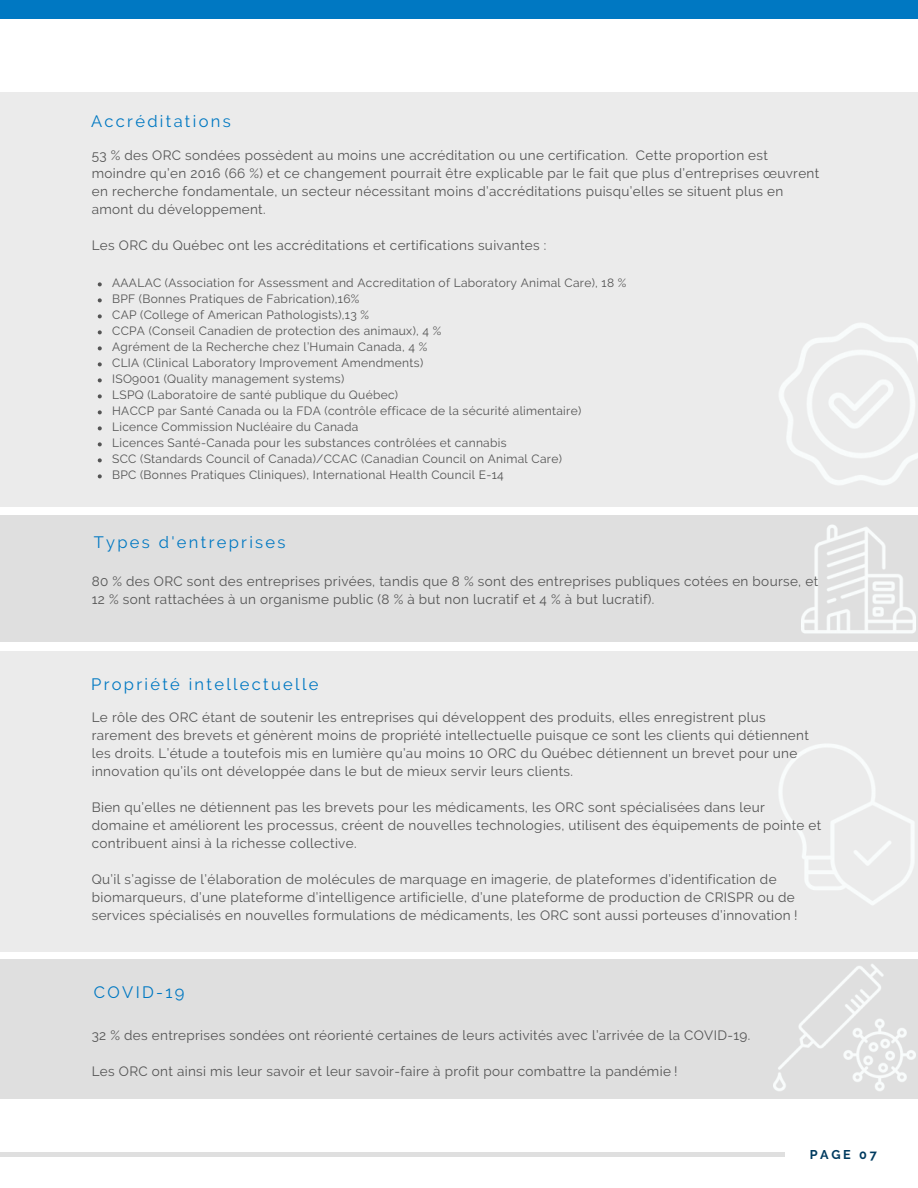
<style>
.page{position:relative;width:918px;height:1188px;background:#fff}
.page>*{position:absolute;margin:0;border:0;box-sizing:border-box;transform-origin:0 0}
.t1{font:16.5px "Raleway";letter-spacing:.14em;color:#0078c2}
.t2{font:13.5px/18px "Raleway";letter-spacing:.025em;color:#545454}
.t3{font:700 12.75px "Raleway";letter-spacing:.21em;color:#003b60}
.t4{font:12px/16px "Raleway";letter-spacing:.025em;color:#545454}
</style>
<div class="page">
<div style="left:0;top:92px;width:918px;height:414px;background:#ebebeb"></div>
<div style="left:0;top:516px;width:918px;height:126px;background:#dfdfdf"></div>
<img style="left:802px;top:524px;width:113px;height:110px">
<hr style="left:0;top:1153px;width:785px;height:3px;background:#dfdfdf">
<img style="left:779px;top:323px;width:139px;height:162px">
<svg style="left:98px;top:282px;width:4px;height:4px"></svg>
<svg style="left:98px;top:298px;width:4px;height:4px"></svg>
<svg style="left:98px;top:314px;width:4px;height:4px"></svg>
<svg style="left:98px;top:330px;width:4px;height:4px"></svg>
<svg style="left:98px;top:346px;width:4px;height:4px"></svg>
<svg style="left:98px;top:362px;width:4px;height:4px"></svg>
<svg style="left:98px;top:378px;width:4px;height:4px"></svg>
<svg style="left:98px;top:394px;width:4px;height:4px"></svg>
<svg style="left:98px;top:410px;width:4px;height:4px"></svg>
<svg style="left:98px;top:426px;width:4px;height:4px"></svg>
<svg style="left:98px;top:442px;width:4px;height:4px"></svg>
<svg style="left:98px;top:458px;width:4px;height:4px"></svg>
<svg style="left:98px;top:474px;width:4px;height:4px"></svg>
<div style="left:0;top:651px;width:918px;height:301px;background:#ebebeb"></div>
<div style="left:0;top:959px;width:918px;height:140px;background:#dfdfdf"></div>
<img style="left:779px;top:744px;width:135px;height:161px">
<img style="left:774px;top:964px;width:141px;height:127px">
<div style="left:0;top:0;width:918px;height:18px;background:#0078c2"></div>
<p class="t1" style="left:91px;top:111px;width:141px">Accréditations</p>
<p class="t2" style="left:92px;top:147px;width:729px">53 % des ORC sondées possèdent au moins une accréditation ou une certification. Cette proportion est moindre qu’en 2016 (66 %) et ce changement pourrait être explicable par le fait que plus d’entreprises œuvrent en recherche fondamentale, un secteur nécessitant moins d’accréditations puisqu’elles se situent plus en amont du développement.</p>
<p class="t2" style="left:92px;top:237px;width:456px">Les ORC du Québec ont les accréditations et certifications suivantes :</p>
<p class="t4" style="left:112px;top:275px;width:516px">AAALAC (Association for Assessment and Accreditation of Laboratory Animal Care), 18 % BPF (Bonnes Pratiques de Fabrication),16%<br>CAP (College of American Pathologists),13 %<br>CCPA (Conseil Canadien de protection des animaux), 4 %<br>Agrément de la Recherche chez l’Humain Canada, 4 %<br>CLIA (Clinical Laboratory Improvement Amendments)<br>ISO9001 (Quality management systems)<br>LSPQ (Laboratoire de santé publique du Québec)<br>HACCP par Santé Canada ou la FDA (contrôle efficace de la sécurité alimentaire)<br>Licence Commission Nucléaire du Canada<br>Licences Santé-Canada pour les substances contrôlées et cannabis<br>SCC (Standards Council of Canada)/CCAC (Canadian Council on Animal Care)<br>BPC (Bonnes Pratiques Cliniques), International Health Council E-14</p>
<p class="t1" style="left:94px;top:533px;width:193px">Types d'entreprises</p>
<p class="t2" style="left:92px;top:572px;width:728px">80 % des ORC sont des entreprises privées, tandis que 8 % sont des entreprises publiques cotées en bourse, et<br>12 % sont rattachées à un organisme public (8 % à but non lucratif et 4 % à but lucratif).</p>
<p class="t1" style="left:91px;top:674px;width:229px">Propriété intellectuelle</p>
<p class="t2" style="left:92px;top:708px;width:719px">Le rôle des ORC étant de soutenir les entreprises qui développent des produits, elles enregistrent plus rarement des brevets et génèrent moins de propriété intellectuelle puisque ce sont les clients qui détiennent les droits. L’étude a toutefois mis en lumière qu’au moins 10 ORC du Québec détiennent un brevet pour une innovation qu’ils ont développée dans le but de mieux servir leurs clients.</p>
<p class="t2" style="left:92px;top:798px;width:731px">Bien qu’elles ne détiennent pas les brevets pour les médicaments, les ORC sont spécialisées dans leur domaine et améliorent les processus, créent de nouvelles technologies, utilisent des équipements de pointe et contribuent ainsi à la richesse collective.</p>
<p class="t2" style="left:92px;top:870px;width:707px">Qu’il s’agisse de l’élaboration de molécules de marquage en imagerie, de plateformes d’identification de biomarqueurs, d’une plateforme d’intelligence artificielle, d’une plateforme de production de CRISPR ou de services spécialisés en nouvelles formulations de médicaments, les ORC sont aussi porteuses d’innovation !</p>
<p class="t1" style="left:94px;top:983px;width:92px">COVID-19</p>
<p class="t2" style="left:92px;top:1026px;width:660px">32 % des entreprises sondées ont réorienté certaines de leurs activités avec l’arrivée de la COVID-19.</p>
<p class="t2" style="left:92px;top:1062px;width:587px">Les ORC ont ainsi mis leur savoir et leur savoir-faire à profit pour combattre la pandémie !</p>
<p class="t3" style="left:810px;top:1147px;width:69px">PAGE 07</p>
</div>
